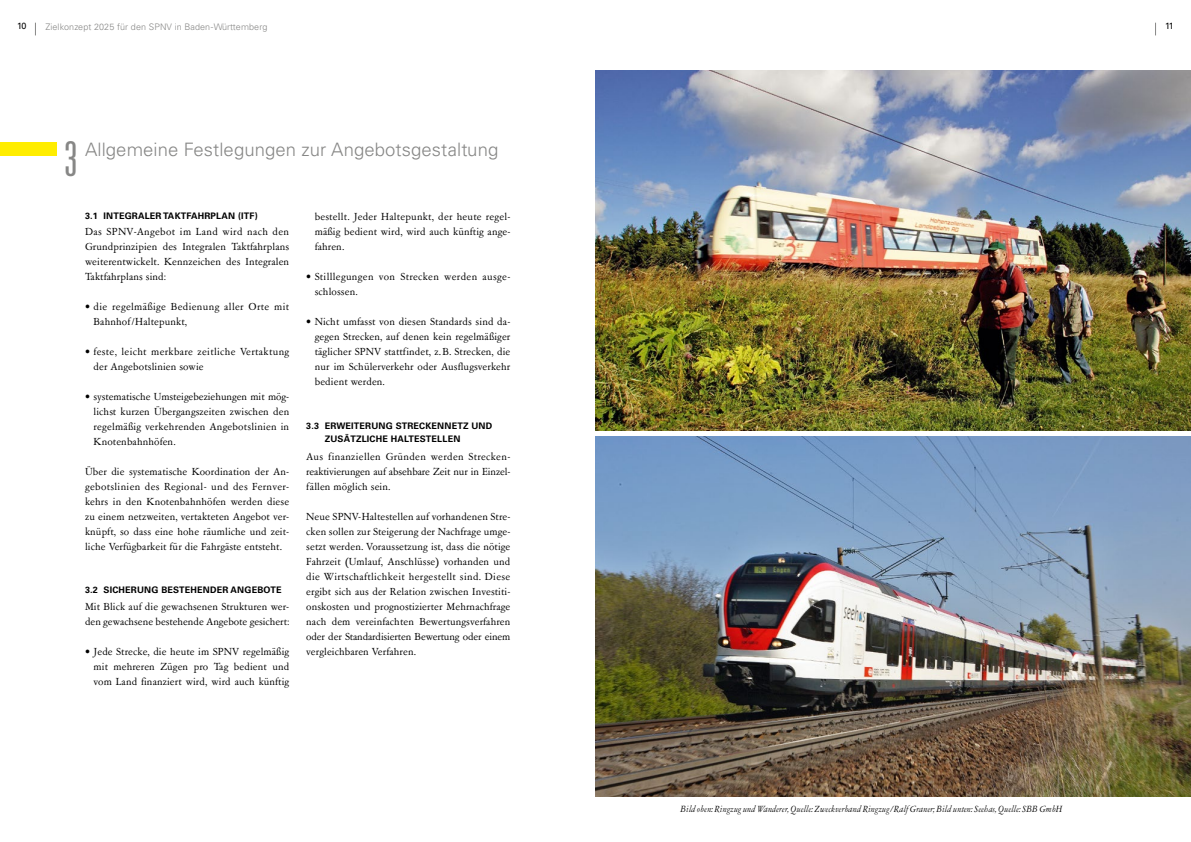
<style>
.page{position:relative;width:1191px;height:842px;background:#fff}
.page>*{position:absolute;margin:0;border:0;box-sizing:border-box;transform-origin:0 0}
.t1{font:300 ultra-condensed 48px "Univers";color:#878786}
.t2{font:300 18.5px "Univers";letter-spacing:.005em;color:#878786}
.t3{font:11.5px/15px "Garamont Amst SBOP Rom";letter-spacing:.01em;color:#000;text-align:justify}
.t4{font:11.5px/15px "Garamont Amst SBOP Rom";letter-spacing:.03em;color:#000}
.t5{font:italic 10px "Garamont Amst SBOP";letter-spacing:.02em;color:#000}
.t6{font:700 9px/13px "Univers";letter-spacing:.02em;color:#000}
.t7{font:300 9px "Univers";letter-spacing:.01em;color:#878786}
.t8{font:9px "Univers";color:#000}
</style>
<div class="page">
<svg style="left:35px;top:23px;width:1px;height:12px"></svg>
<svg style="left:1155px;top:23px;width:1px;height:12px"></svg>
<img style="left:595px;top:437px;width:596px;height:360px">
<img style="left:595px;top:71px;width:596px;height:360px">
<div style="left:0;top:142px;width:57px;height:13px;background:#ffed00"></div>
<p class="t7" style="left:45px;top:21px;width:223px">Zielkonzept 2025 für den SPNV in Baden-Württemberg</p>
<p class="t8" style="left:17px;top:21px;width:11px">10</p>
<p class="t8" style="left:1165px;top:21px;width:10px">11</p>
<h1 class="t1" style="left:64px;top:134px;width:15px">3</h1>
<h2 class="t2" style="left:85px;top:138px;width:415px">Allgemeine Festlegungen zur Angebotsgestaltung</h2>
<p class="t6" style="left:85px;top:209px;width:174px">3.1 INTEGRALER TAKTFAHRPLAN (ITF)</p>
<p class="t3" style="left:85px;top:224px;width:206px">Das SPNV-Angebot im Land wird nach den Grundprinzipien des Integralen Taktfahrplans weiterentwickelt. Kennzeichen des Integralen Taktfahrplans sind:</p>
<p class="t4" style="left:94px;top:299px;width:197px">die regelmäßige Bedienung aller Orte mit<br>Bahnhof/Haltepunkt,</p>
<p class="t4" style="left:94px;top:344px;width:197px">feste, leicht merkbare zeitliche Vertaktung der Angebotslinien sowie</p>
<p class="t3" style="left:94px;top:389px;width:197px">systematische Umsteigebeziehungen mit mög&shy;lichst kurzen Übergangszeiten zwischen den regelmäßig verkehrenden Angebotslinien in Knotenbahnhöfen.</p>
<p class="t3" style="left:85px;top:464px;width:206px">Über die systematische Koordination der An&shy;gebotslinien des Regional- und des Fernver&shy;kehrs in den Knotenbahnhöfen werden diese zu einem netzweiten, vertakteten Angebot ver&shy;knüpft, so dass eine hohe räumliche und zeit&shy;liche Verfügbarkeit für die Fahrgäste entsteht.</p>
<p class="t6" style="left:85px;top:583px;width:198px">3.2 SICHERUNG BESTEHENDER ANGEBOTE</p>
<p class="t3" style="left:85px;top:599px;width:206px">Mit Blick auf die gewachsenen Strukturen wer&shy;den gewachsene bestehende Angebote gesichert:</p>
<p class="t3" style="left:94px;top:644px;width:197px">Jede Strecke, die heute im SPNV regelmäßig mit mehreren Zügen pro Tag bedient und vom Land finanziert wird, wird auch künftig</p>
<p class="t3" style="left:315px;top:209px;width:197px">bestellt. Jeder Haltepunkt, der heute regel&shy;mäßig bedient wird, wird auch künftig ange&shy;fahren.</p>
<p class="t4" style="left:315px;top:269px;width:197px">Stilllegungen von Strecken werden ausge&shy;schlossen.</p>
<p class="t3" style="left:315px;top:314px;width:197px">Nicht umfasst von diesen Standards sind da&shy;gegen Strecken, auf denen kein regelmäßiger täglicher SPNV stattfindet, z. B. Strecken, die nur im Schülerverkehr oder Ausflugsverkehr bedient werden.</p>
<p class="t6" style="left:325px;top:419px;width:169px;text-indent:-18px">3.3 ERWEITERUNG STRECKENNETZ UND<br>ZUSÄTZLICHE HALTESTELLEN</p>
<p class="t3" style="left:306px;top:449px;width:206px">Aus finanziellen Gründen werden Strecken&shy;reaktivierungen auf absehbare Zeit nur in Einzel&shy;fällen möglich sein.</p>
<p class="t3" style="left:306px;top:509px;width:206px">Neue SPNV-Haltestellen auf vorhandenen Stre&shy;cken sollen zur Steigerung der Nachfrage umge&shy;setzt werden. Voraussetzung ist, dass die nötige Fahrzeit (Umlauf, Anschlüsse) vorhanden und die Wirtschaftlichkeit hergestellt sind. Diese ergibt sich aus der Relation zwischen Investiti&shy;onskosten und prognostizierter Mehrnachfrage nach dem vereinfachten Bewertungsverfahren oder der Standardisierten Bewertung oder einem vergleichbaren Verfahren.</p>
<p class="t5" style="left:680px;top:804px;width:383px">Bild oben: Ringzug und Wanderer, Quelle: Zweckverband Ringzug /Ralf Graner; Bild unten: Seehas, Quelle: SBB GmbH</p>
</div>
